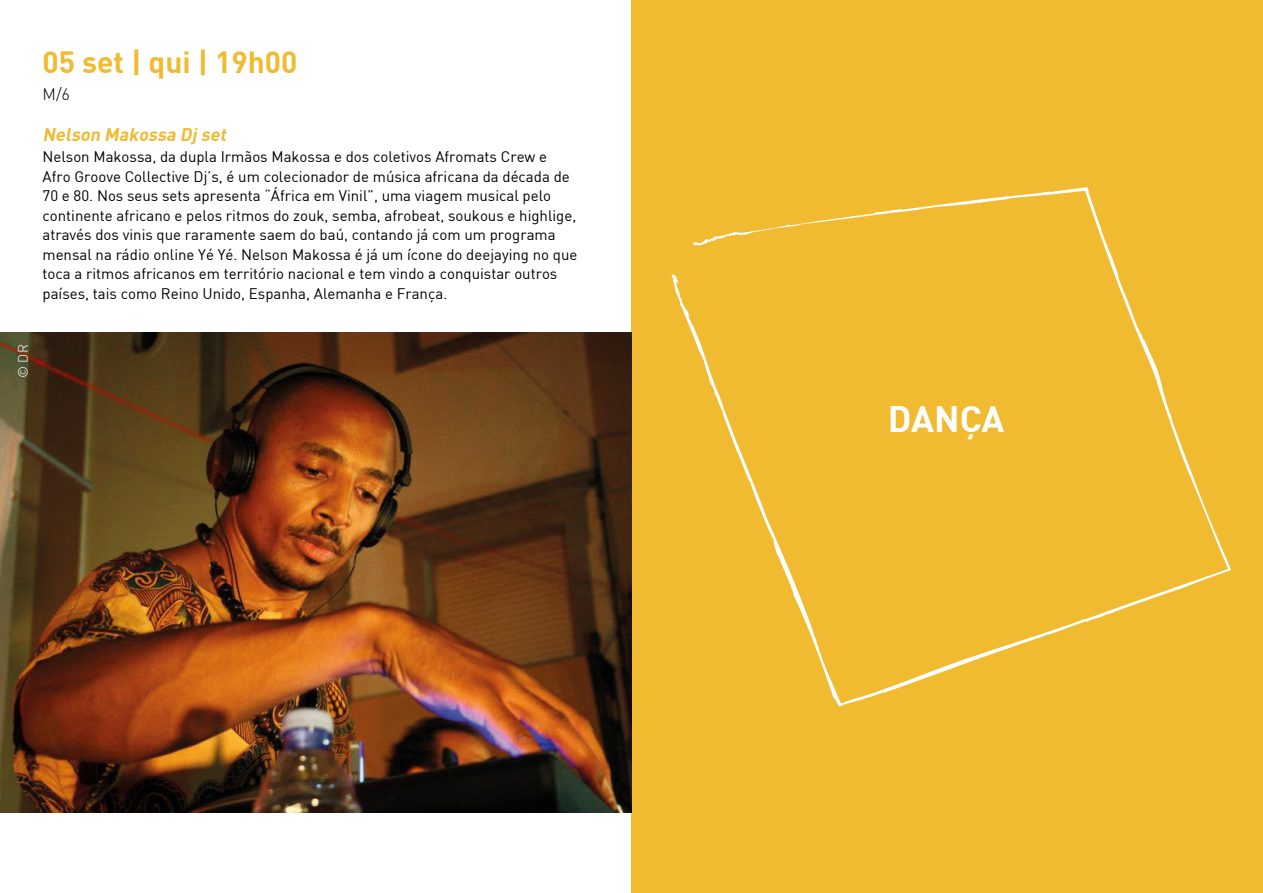
<style>
.page{position:relative;width:1263px;height:893px;background:#fff}
.page>*{position:absolute;margin:0;border:0;box-sizing:border-box;transform-origin:0 0}
.t1{font:700 36px "DIN";letter-spacing:-.005em;color:#fff}
.t2{font:700 30px "DIN";color:#f0ba31}
.t3{font:italic 700 18px "DIN";color:#f0ba31}
.t4{font:300 16.5px "DIN";color:#000}
.t5{font:15px/19.5px "DIN";color:#000}
.t6{font:300 13.5px "DIN";color:#fff}
</style>
<div class="page">
<div style="left:631px;top:0;width:632px;height:893px;background:#f0ba31"></div>
<svg style="left:671px;top:187px;width:560px;height:520px"></svg>
<svg style="left:693px;top:231px;width:62px;height:16px"></svg>
<img style="left:0;top:333px;width:631px;height:479px">
<p class="t2" style="left:43px;top:43px;width:256px">05 set | qui | 19h00</p>
<p class="t4" style="left:43px;top:84px;width:29px">M/6</p>
<p class="t3" style="left:43px;top:123px;width:189px">Nelson Makossa Dj set</p>
<p class="t5" style="left:43px;top:147px;width:536px">Nelson Makossa, da dupla Irmãos Makossa e dos coletivos Afromats Crew e Afro Groove Collective Dj’s, é um colecionador de música africana da década de 70 e 80. Nos seus sets apresenta “África em Vinil”, uma viagem musical pelo continente africano e pelos ritmos do zouk, semba, afrobeat, soukous e highlige, através dos vinis que raramente saem do baú, contando já com um programa mensal na rádio online Yé Yé. Nelson Makossa é já um ícone do deejaying no que toca a ritmos africanos em território nacional e tem vindo a conquistar outros países, tais como Reino Unido, Espanha, Alemanha e França.</p>
<p class="t6" style="left:15px;top:378px;width:35px;rotate:-90deg">© DR</p>
<p class="t1" style="left:888px;top:396px;width:118px">DANÇA</p>
</div>
